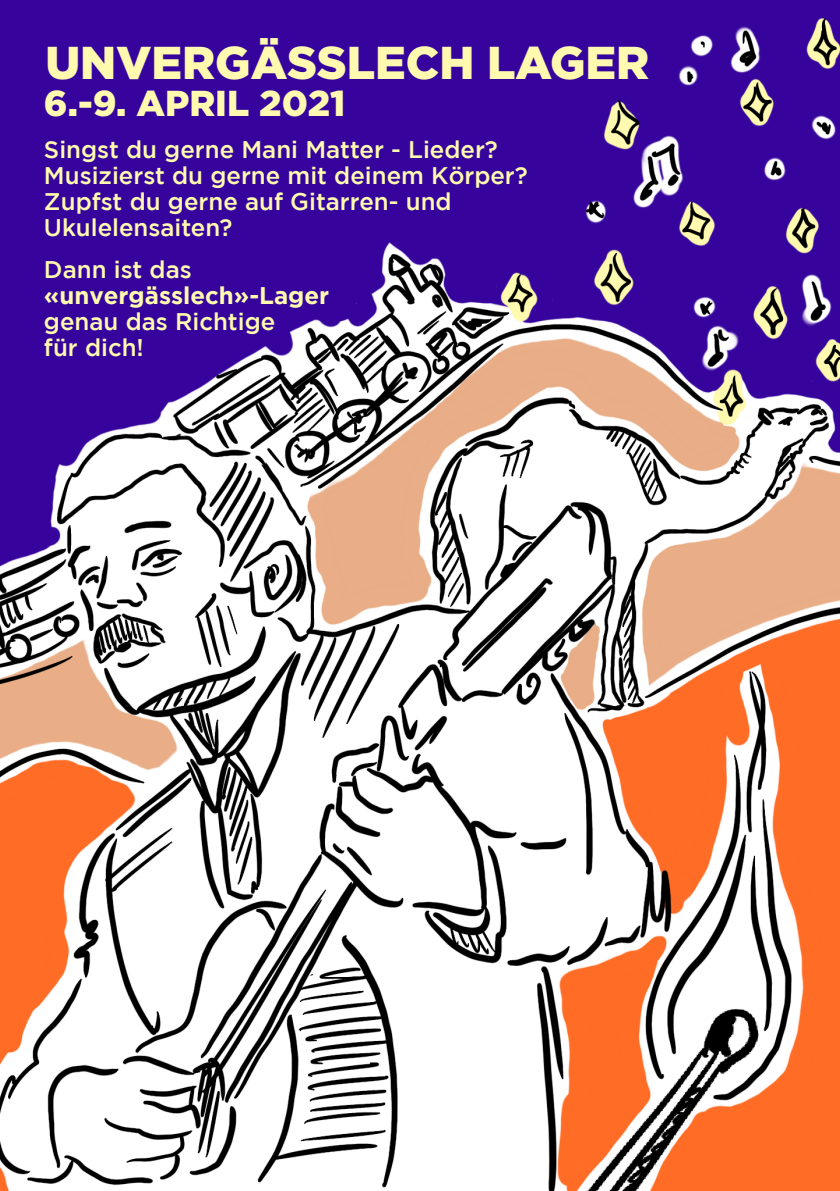
<style>
.page{position:relative;width:840px;height:1191px;background:#fff}
.page>*{position:absolute;margin:0;border:0;box-sizing:border-box;transform-origin:0 0}
.t1{font:900 46px "Gotham";color:#fffaaf}
.t2{font:900 36px "Gotham";color:#fffaaf}
.t3{font:500 24px "Gotham";color:#fffaaf}
.t4{font:700 24px "Gotham";color:#fffaaf}
</style>
<div class="page">
<img style="left:0;top:0;width:839px;height:1191px">
<p class="t1" style="left:45px;top:36px;width:605px">UNVERGÄSSLECH LAGER</p>
<p class="t2" style="left:44px;top:83px;width:303px">6.-9. APRIL 2021</p>
<p class="t3" style="left:44px;top:136px;width:455px">Singst du gerne Mani Matter - Lieder?</p>
<p class="t3" style="left:44px;top:162px;width:485px">Musizierst du gerne mit deinem Körper?</p>
<p class="t3" style="left:44px;top:188px;width:409px">Zupfst du gerne auf Gitarren- und</p>
<p class="t3" style="left:44px;top:214px;width:190px">Ukulelensaiten?</p>
<p class="t3" style="left:44px;top:256px;width:149px">Dann ist das</p>
<p class="t4" style="left:44px;top:282px;width:286px">«unvergässlech»-Lager</p>
<p class="t3" style="left:44px;top:308px;width:233px">genau das Richtige</p>
<p class="t3" style="left:44px;top:334px;width:101px">für dich!</p>
</div>
